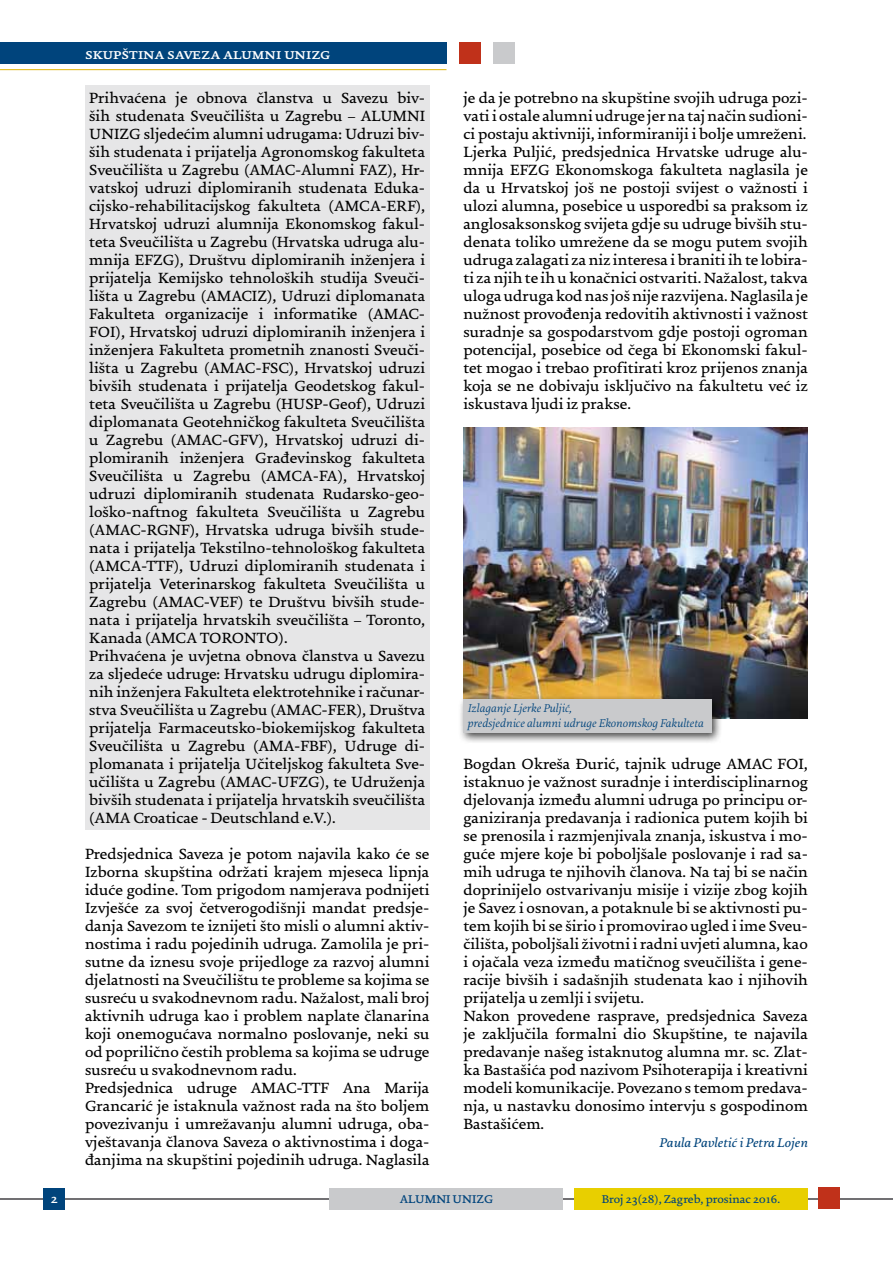
<style>
.page{position:relative;width:893px;height:1263px;background:#fff}
.page>*{position:absolute;margin:0;border:0;box-sizing:border-box;transform-origin:0 0}
.t1{font:500 15.75px/18px "Uni Zg";color:#000}
.t2{font:700 15.75px "Uni Zg";color:#fff}
.t3{font:italic 500 13.5px "Uni Zg";color:#00447c}
.t4{font:700 13.5px "Uni Zg";color:#fff}
.t5{font:italic 300 12px/15px "Uni Zg";color:#00447c}
.t6{font:500 12px "Uni Zg";color:#00447c}
.t7{font:700 12px "Uni Zg";color:#00447c}
</style>
<div class="page">
<hr style="left:0;top:1198px;width:893px;height:1px;background:#717073">
<div style="left:44px;top:1188px;width:21px;height:21px;background:#00447c"></div>
<div style="left:819px;top:1187px;width:21px;height:22px;background:#c0311a"></div>
<div style="left:330px;top:1188px;width:233px;height:21px;background:#c9cacc"></div>
<div style="left:574px;top:1188px;width:234px;height:21px;background:#e8cf00"></div>
<div style="left:0;top:43px;width:446px;height:21px;background:#00447c"></div>
<div style="left:459px;top:43px;width:21px;height:21px;background:#c0311a"></div>
<div style="left:493px;top:43px;width:21px;height:21px;background:#c9cacc"></div>
<hr style="left:0;top:69px;width:446px;height:1px;background:#deb408">
<div style="left:85px;top:85px;width:344px;height:744px;background:#e6e6e7"></div>
<img style="left:463px;top:427px;width:345px;height:292px">
<div style="left:458px;top:694px;width:265px;height:50px;background:#000;opacity:.75"></div>
<div style="left:463px;top:699px;width:249px;height:34px;background:#c9cacc"></div>
<p class="t2" style="left:85px;top:45px;width:247px">skupština saveza alumni unizg</p>
<p class="t1" style="left:89px;top:90px;width:337px">Prihvaćena je obnova članstva u Savezu biv&shy;ših studenata Sveučilišta u Zagrebu – ALUMNI UNIZG sljedećim alumni udrugama: Udruzi biv&shy;ših studenata i prijatelja Agronomskog fakulteta Sveučilišta u Zagrebu (AMAC-Alumni FAZ), Hr&shy;vatskoj udruzi diplomiranih studenata Eduka&shy;cijsko-rehabilitacijskog fakulteta (AMCA-ERF), Hrvatskoj udruzi alumnija Ekonomskog fakul&shy;teta Sveučilišta u Zagrebu (Hrvatska udruga alu&shy;mnija EFZG), Društvu diplomiranih inženjera i prijatelja Kemijsko tehnoloških studija Sveuči&shy;lišta u Zagrebu (AMACIZ), Udruzi diplomanata Fakulteta organizacije i informatike (AMAC-FOI), Hrvatskoj udruzi diplomiranih inženjera i inženjera Fakulteta prometnih znanosti Sveuči&shy;lišta u Zagrebu (AMAC-FSC), Hrvatskoj udruzi bivših studenata i prijatelja Geodetskog fakul&shy;teta Sveučilišta u Zagrebu (HUSP-Geof), Udruzi diplomanata Geotehničkog fakulteta Sveučilišta u Zagrebu (AMAC-GFV), Hrvatskoj udruzi di&shy;plomiranih inženjera Građevinskog fakulteta Sveučilišta u Zagrebu (AMCA-FA), Hrvatskoj udruzi diplomiranih studenata Rudarsko-geo&shy;loško-naftnog fakulteta Sveučilišta u Zagrebu (AMAC-RGNF), Hrvatska udruga bivših stude&shy;nata i prijatelja Tekstilno-tehnološkog fakulteta (AMCA-TTF), Udruzi diplomiranih studenata i prijatelja Veterinarskog fakulteta Sveučilišta u Zagrebu (AMAC-VEF) te Društvu bivših stude&shy;nata i prijatelja hrvatskih sveučilišta – Toronto, Kanada (AMCA TORONTO).<br>Prihvaćena je uvjetna obnova članstva u Savezu za sljedeće udruge: Hrvatsku udrugu diplomira&shy;nih inženjera Fakulteta elektrotehnike i računar&shy;stva Sveučilišta u Zagrebu (AMAC-FER), Društva prijatelja Farmaceutsko-biokemijskog fakulteta Sveučilišta u Zagrebu (AMA-FBF), Udruge di&shy;plomanata i prijatelja Učiteljskog fakulteta Sve&shy;učilišta u Zagrebu (AMAC-UFZG), te Udruženja bivših studenata i prijatelja hrvatskih sveučilišta (AMA Croaticae - Deutschland e.V.).</p>
<p class="t1" style="left:85px;top:846px;width:346px">Predsjednica Saveza je potom najavila kako će se Izborna skupština održati krajem mjeseca lipnja iduće godine. Tom prigodom namjerava podnijeti Izvješće za svoj četverogodišnji mandat predsje&shy;danja Savezom te iznijeti što misli o alumni aktiv&shy;nostima i radu pojedinih udruga. Zamolila je pri&shy;sutne da iznesu svoje prijedloge za razvoj alumni djelatnosti na Sveučilištu te probleme sa kojima se susreću u svakodnevnom radu. Nažalost, mali broj aktivnih udruga kao i problem naplate članarina koji onemogućava normalno poslovanje, neki su od poprilično čestih problema sa kojima se udruge susreću u svakodnevnom radu.<br>Predsjednica udruge AMAC-TTF Ana Marija Grancarić je istaknula važnost rada na što boljem povezivanju i umrežavanju alumni udruga, oba&shy;vještavanja članova Saveza o aktivnostima i doga&shy;đanjima na skupštini pojedinih udruga. Naglasila</p>
<p class="t1" style="left:463px;top:90px;width:346px;text-align:justify">je da je potrebno na skupštine svojih udruga pozi&shy;vati i ostale alumni udruge jer na taj način sudioni&shy;ci postaju aktivniji, informiraniji i bolje umreženi.<br>Ljerka Puljić, predsjednica Hrvatske udruge alu&shy;mnija EFZG Ekonomskoga fakulteta naglasila je da u Hrvatskoj još ne postoji svijest o važnosti i ulozi alumna, posebice u usporedbi sa praksom iz anglosaksonskog svijeta gdje su udruge bivših stu&shy;denata toliko umrežene da se mogu putem svojih udruga zalagati za niz interesa i braniti ih te lobira&shy;ti za njih te ih u konačnici ostvariti. Nažalost, takva uloga udruga kod nas još nije razvijena. Naglasila je nužnost provođenja redovitih aktivnosti i važnost suradnje sa gospodarstvom gdje postoji ogroman potencijal, posebice od čega bi Ekonomski fakul&shy;tet mogao i trebao profitirati kroz prijenos znanja koja se ne dobivaju isključivo na fakultetu već iz iskustava ljudi iz prakse.</p>
<p class="t5" style="left:468px;top:702px;width:238px">Izlaganje Ljerke Puljić,<br>predsjednice alumni udruge Ekonomskog Fakulteta</p>
<p class="t1" style="left:463px;top:756px;width:346px">Bogdan Okreša Đurić, tajnik udruge AMAC FOI, istaknuo je važnost suradnje i interdisciplinarnog djelovanja između alumni udruga po principu or&shy;ganiziranja predavanja i radionica putem kojih bi se prenosila i razmjenjivala znanja, iskustva i mo&shy;guće mjere koje bi poboljšale poslovanje i rad sa&shy;mih udruga te njihovih članova. Na taj bi se način doprinijelo ostvarivanju misije i vizije zbog kojih je Savez i osnovan, a potaknule bi se aktivnosti pu&shy;tem kojih bi se širio i promovirao ugled i ime Sveu&shy;čilišta, poboljšali životni i radni uvjeti alumna, kao i ojačala veza između matičnog sveučilišta i gene&shy;racije bivših i sadašnjih studenata kao i njihovih prijatelja u zemlji i svijetu.<br>Nakon provedene rasprave, predsjednica Saveza je zaključila formalni dio Skupštine, te najavila predavanje našeg istaknutog alumna mr. sc. Zlat&shy;ka Bastašića pod nazivom Psihoterapija i kreativni modeli komunikacije. Povezano s temom predava&shy;nja, u nastavku donosimo intervju s gospodinom Bastašićem.</p>
<p class="t3" style="left:659px;top:1135px;width:150px">Paula Pavletić i Petra Lojen</p>
<p class="t4" style="left:51px;top:1191px;width:8px">2</p>
<p class="t7" style="left:400px;top:1193px;width:95px">ALUMNI UNIZG</p>
<p class="t6" style="left:602px;top:1193px;width:180px">Broj 23(28), Zagreb, prosinac 2016.</p>
</div>
